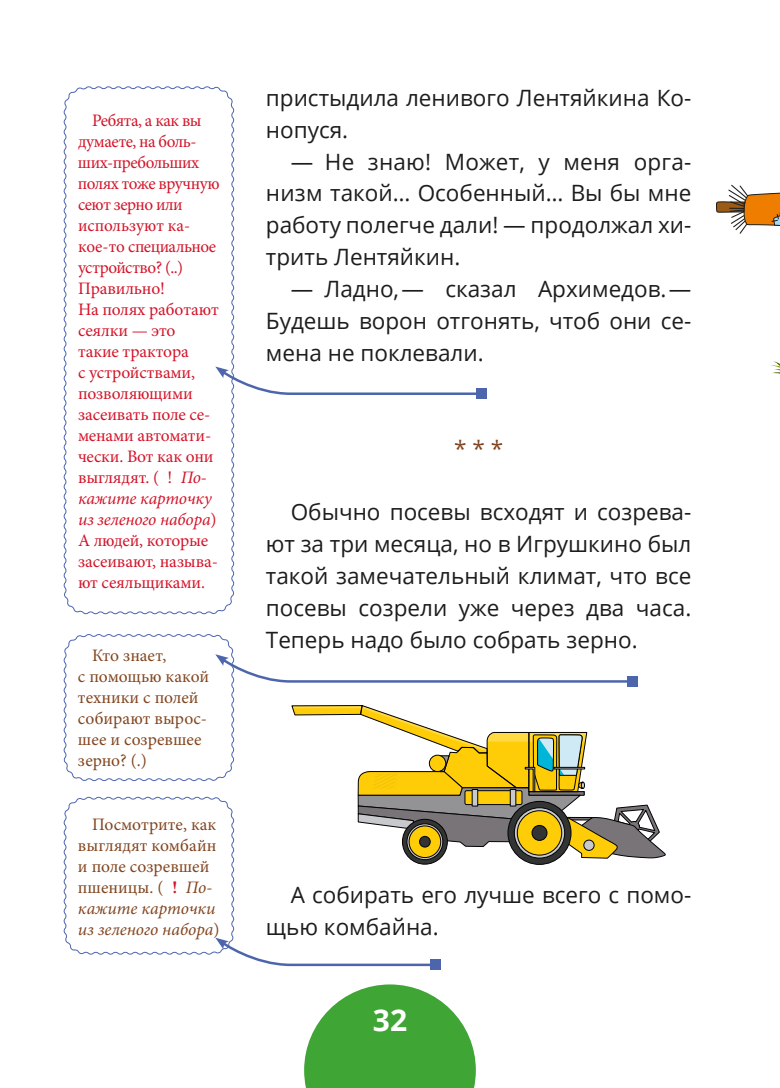
<style>
.page{position:relative;width:780px;height:1088px;background:#fff}
.page>*{position:absolute;margin:0;border:0;box-sizing:border-box;transform-origin:0 0}
.t1{font:700 30px "Open Sans";color:#fff}
.t2{font:22.5px/31.9px "Open Sans";color:#1d1d1b;text-align:justify}
.t3{font:22.5px "Open Sans";color:#82451f}
.t4{font:17.5px/21px "Minion Pro";letter-spacing:-.01em;color:#d31429}
.t5{font:17.5px/21px "Minion Pro";color:#82451f}
.s1{font-style:italic}
.s2{font-family:"Minion Pro Bold Subh";color:#d31429}
</style>
<div class="page">
<svg style="left:304px;top:984px;width:172px;height:104px"></svg>
<svg style="left:63px;top:86px;width:172px;height:529px"></svg>
<svg style="left:215px;top:366px;width:269px;height:30px"></svg>
<div style="left:477px;top:389px;width:10px;height:10px;background:#4d65ad"></div>
<svg style="left:63px;top:634px;width:602px;height:333px"></svg>
<div style="left:430px;top:960px;width:10px;height:10px;background:#4d65ad"></div>
<svg style="left:716px;top:184px;width:64px;height:50px"></svg>
<svg style="left:770px;top:361px;width:10px;height:13px"></svg>
<p class="t4" style="left:78px;top:110px;width:143px;text-indent:14px">Ребята, а как вы думаете, на боль&shy;ших-пребольших полях тоже вручную сеют зерно или используют ка&shy;кое-то специальное устройство? (..)<br>Правильно!<br>На полях работают сеялки — это такие трактора<br>с устройствами, позволяющими засеивать поле се&shy;менами автомати&shy;чески. Вот как они выглядят. ( ! <span class="s1">По&shy;кажите карточку из зеленого набора</span>)<br>А людей, которые засеивают, называ&shy;ют сеяльщиками.</p>
<p class="t5" style="left:78px;top:645px;width:133px;text-indent:14px">Кто знает,<br>с помощью какой техники с полей собирают вырос&shy;шее и созревшее зерно? (.)</p>
<p class="t5" style="left:78px;top:813px;width:143px;text-indent:14px">Посмотрите, как выглядят комбайн и поле созревшей пшеницы. ( <span class="s2">!</span> <span class="s1">По&shy;кажите карточки из зеленого набора</span>)</p>
<p class="t2" style="left:266px;top:81px;width:427px">пристыдила ленивого Лентяйкина Ко&shy;нопуся.</p>
<p class="t2" style="left:266px;top:145px;width:427px;text-indent:25px">— Не знаю! Может, у меня орга&shy;низм такой… Особенный… Вы бы мне работу полегче дали! — продолжал хи&shy;трить Лентяйкин.</p>
<p class="t2" style="left:266px;top:272px;width:427px;text-indent:25px">— Ладно, — сказал Архимедов. — Будешь ворон отгонять, чтоб они се&shy;мена не поклевали.</p>
<p class="t3" style="left:454px;top:433px;width:50px">* * *</p>
<p class="t2" style="left:266px;top:496px;width:427px;text-indent:25px">Обычно посевы всходят и созрева&shy;ют за три месяца, но в Игрушкино был такой замечательный климат, что все посевы созрели уже через два часа.<br>Теперь надо было собрать зерно.</p>
<p class="t2" style="left:266px;top:878px;width:427px;text-indent:25px">А собирать его лучше всего с помо&shy;щью комбайна.</p>
<h1 class="t1" style="left:373px;top:999px;width:36px">32</h1>
</div>
